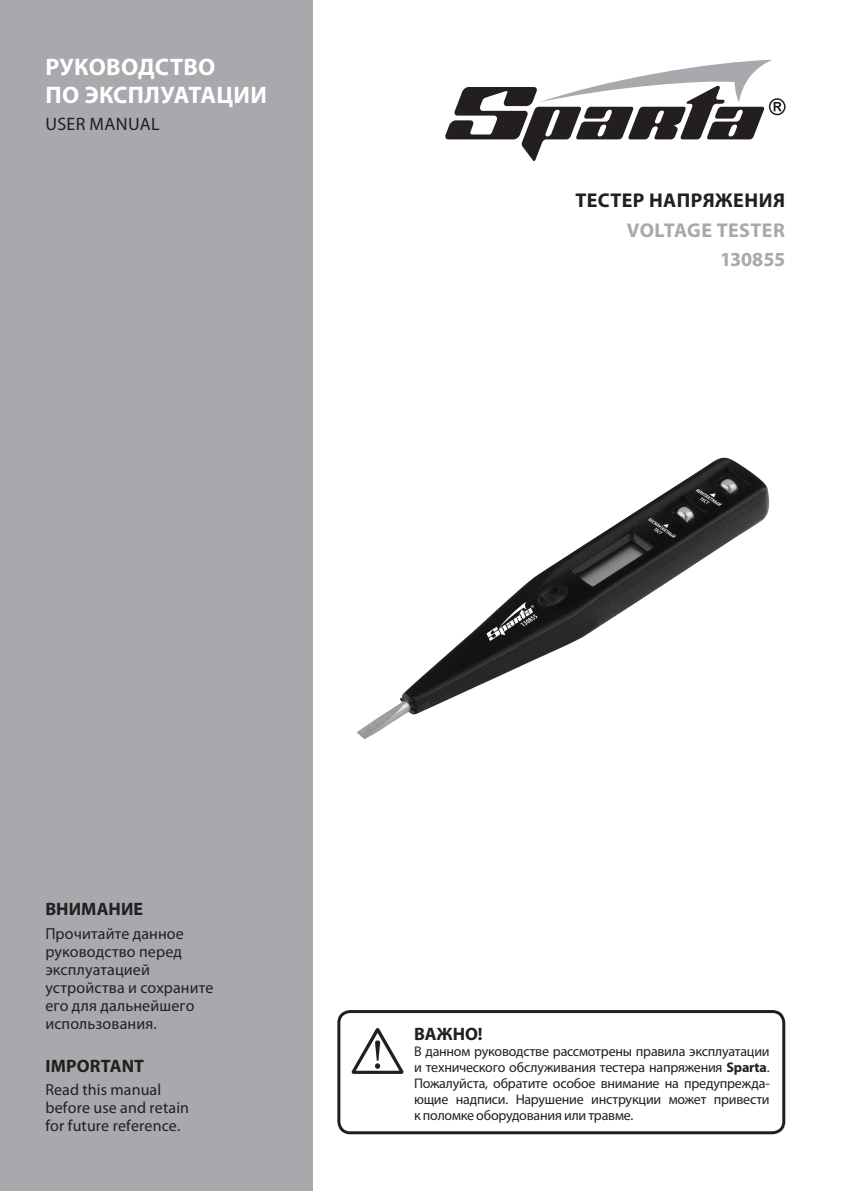
<style>
.page{position:relative;width:842px;height:1191px;background:#fff}
.page>*{position:absolute;margin:0;border:0;box-sizing:border-box;transform-origin:0 0}
.t1{font:700 24px "Myriad Pro";letter-spacing:.01em;color:#fff}
.t2{font:700 20px "Myriad Pro";letter-spacing:.005em;color:#a8a9ad}
.t3{font:700 20px "Myriad Pro";letter-spacing:.02em;color:#231f20}
.t4{font:700 18px "Myriad Pro";letter-spacing:.005em;color:#231f20}
.t5{font:18px "Myriad Pro";letter-spacing:.02em;color:#231f20}
.t6{font:700 18px "Myriad Pro";letter-spacing:.005em;color:#231f20}
.t7{font:16px "Myriad Pro";letter-spacing:.01em;color:#231f20}
.t8{font:14px/16px "Myriad Pro";letter-spacing:-.015em;color:#231f20;text-align:justify}
.s1{font-weight:700}
</style>
<div class="page">
<div style="left:0;top:0;width:312px;height:1191px;background:#a8a9ad"></div>
<svg style="left:445px;top:60px;width:340px;height:101px"></svg>
<svg style="left:352px;top:1028px;width:51px;height:46px"></svg>
<div style="left:337px;top:1010px;width:448px;height:124px;border:3px solid #231f20;border-radius:11px"></div>
<img style="left:357px;top:457px;width:412px;height:282px">
<p class="t1" style="left:46px;top:51px;width:171px">РУКОВОДСТВО</p>
<p class="t1" style="left:46px;top:79px;width:223px">ПО ЭКСПЛУАТАЦИИ</p>
<p class="t5" style="left:46px;top:113px;width:116px">USER MANUAL</p>
<p class="t3" style="left:575px;top:187px;width:211px">ТЕСТЕР НАПРЯЖЕНИЯ</p>
<p class="t2" style="left:627px;top:217px;width:160px">VOLTAGE TESTER</p>
<p class="t2" style="left:720px;top:246px;width:67px">130855</p>
<p class="t6" style="left:45px;top:897px;width:99px">ВНИМАНИЕ</p>
<p class="t7" style="left:45px;top:923px;width:140px">Прочитайте данное</p>
<p class="t7" style="left:45px;top:941px;width:138px">руководство перед</p>
<p class="t7" style="left:45px;top:959px;width:106px">эксплуатацией</p>
<p class="t7" style="left:45px;top:977px;width:170px">устройства и сохраните</p>
<p class="t7" style="left:45px;top:995px;width:151px">его для дальнейшего</p>
<p class="t7" style="left:45px;top:1013px;width:113px">использования.</p>
<p class="t4" style="left:45px;top:1053px;width:100px">IMPORTANT</p>
<p class="t7" style="left:45px;top:1080px;width:117px">Read this manual</p>
<p class="t7" style="left:45px;top:1098px;width:145px">before use аnd retain</p>
<p class="t7" style="left:45px;top:1116px;width:136px">for future reference.</p>
<p class="t4" style="left:414px;top:1022px;width:70px">ВАЖНО!</p>
<p class="t8" style="left:414px;top:1043px;width:357px">В данном руководстве рассмотрены правила эксплуатации и технического обслуживания тестера напряжения <span class="s1">Sparta</span>.<br>Пожалуйста, обратите особое внимание на предупрежда&shy;ющие надписи. Нарушение инструкции может привести к поломке оборудования или травме.</p>
</div>
